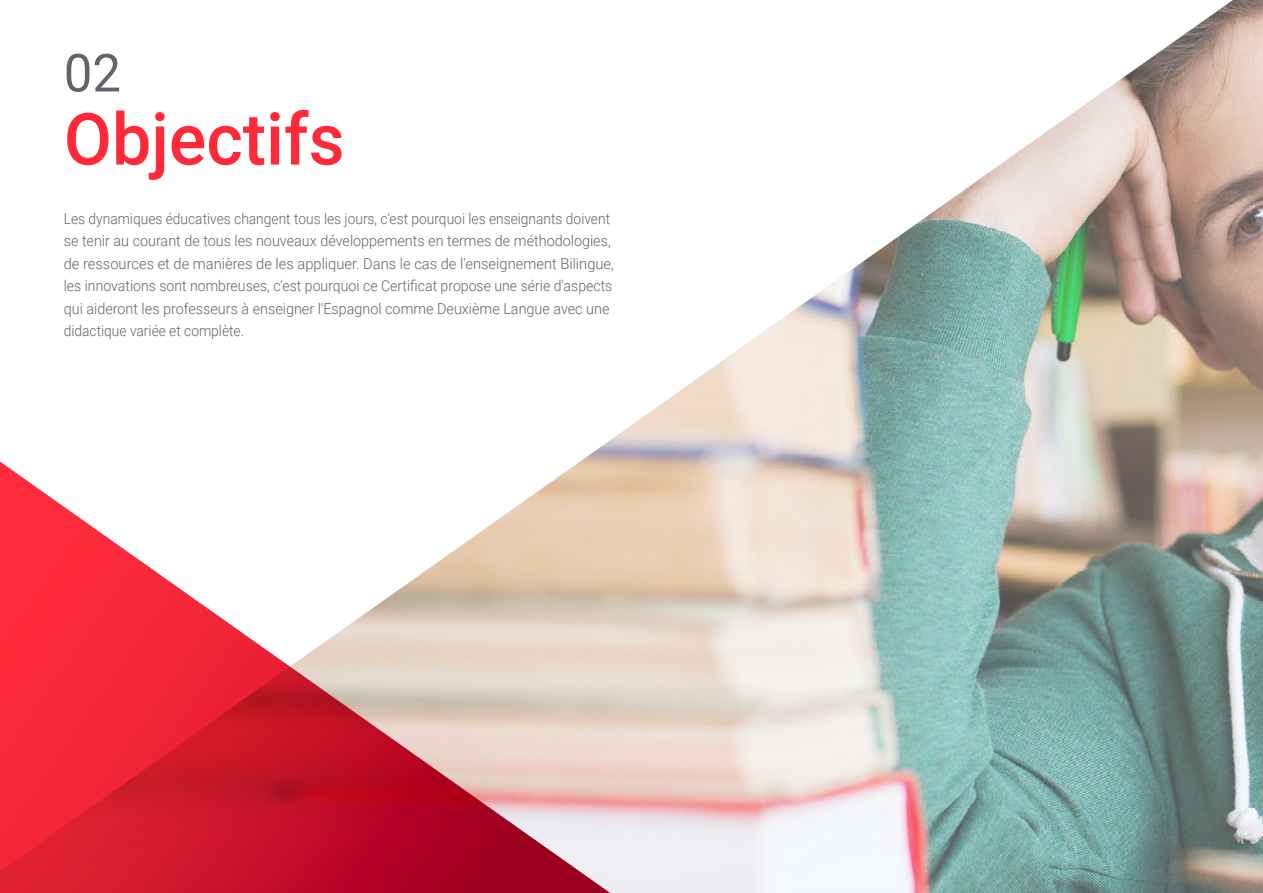
<style>
.page{position:relative;width:1263px;height:893px;background:#fff}
.page>*{position:absolute;margin:0;border:0;box-sizing:border-box;transform-origin:0 0}
.t1{font:500 72px "Roboto";color:#ff293a}
.t2{font:52.5px "Roboto";color:#61646a}
.t3{font:300 15px/22.5px "Roboto";color:#61646a;scale:.92 1}
</style>
<div class="page">
<img style="left:602px;top:0;width:661px;height:893px">
<svg style="left:0;top:446px;width:640px;height:447px"></svg>
<h2 class="t2" style="left:64px;top:36px;width:59px">02</h2>
<h1 class="t1" style="left:64px;top:89px;width:282px">Objectifs</h1>
<p class="t3" style="left:64px;top:207px;width:599px">Les dynamiques éducatives changent tous les jours, c'est pourquoi les enseignants doivent se tenir au courant de tous les nouveaux développements en termes de méthodologies, de ressources et de manières de les appliquer. Dans le cas de l'enseignement Bilingue, les innovations sont nombreuses, c'est pourquoi ce Certificat propose une série d'aspects qui aideront les professeurs à enseigner l'Espagnol comme Deuxième Langue avec une didactique variée et complète.</p>
</div>
